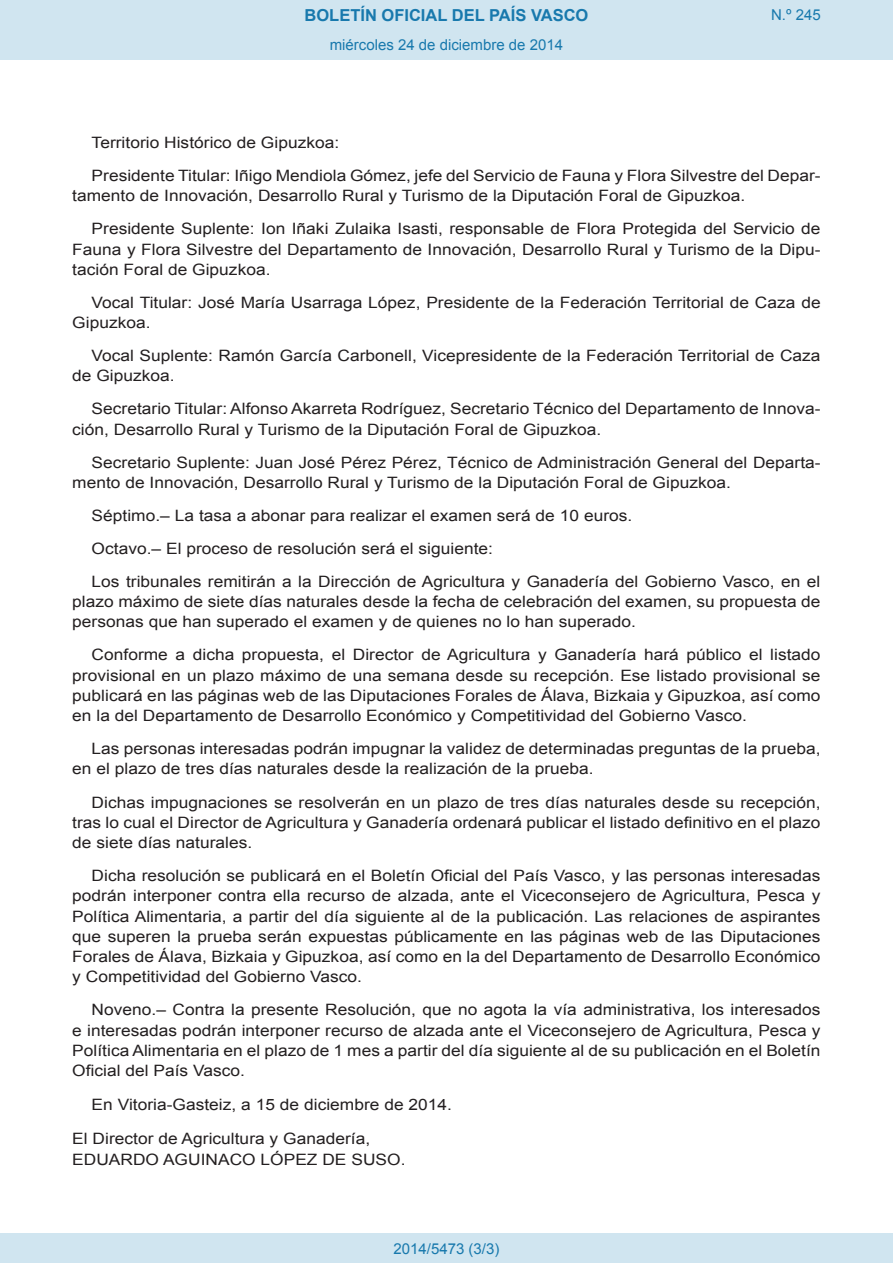
<style>
.page{position:relative;width:893px;height:1263px;background:#fff}
.page>*{position:absolute;margin:0;border:0;box-sizing:border-box;transform-origin:0 0}
.t1{font:700 16.5px "Arial";color:#1879ad}
.BOPVDetalle{font:15.6px/20.2px "Arial";color:#231f20;scale:1.11 1}
.BOPVFirmaLugFec{font:15.6px "Arial";color:#231f20;scale:1.11 1}
.BOPVFirmaPuesto{font:15.6px "Arial";color:#231f20;scale:1.11 1}
.BOPVFirmaNombre{font:15.6px "Arial";color:#231f20;scale:1.11 1}
.Paginacion_Centro{font:15px "Arial";color:#1879ad}
</style>
<div class="page">
<div style="left:0;top:0;width:893px;height:60px;background:#d0e5f0"></div>
<div style="left:0;top:1233px;width:893px;height:30px;background:#d0e5f0"></div>
<p class="t1" style="left:305px;top:4px;width:285px">BOLETÍN OFICIAL DEL PAÍS VASCO</p>
<p class="Paginacion_Centro" style="left:330px;top:35px;width:235px">miércoles 24 de diciembre de 2014</p>
<p class="Paginacion_Centro" style="left:771px;top:5px;width:51px">N.º 245</p>
<p class="BOPVDetalle" style="left:92px;top:133px;width:225px">Territorio Histórico de Gipuzkoa:</p>
<p class="BOPVDetalle" style="left:72px;top:166px;width:676px;text-indent:19px">Presidente Titular: Iñigo Mendiola Gómez, jefe del Servicio de Fauna y Flora Silvestre del Depar&shy;tamento de Innovación, Desarrollo Rural y Turismo de la Diputación Foral de Gipuzkoa.</p>
<p class="BOPVDetalle" style="left:72px;top:219px;width:676px;text-align:justify;text-indent:19px">Presidente Suplente: Ion Iñaki Zulaika Isasti, responsable de Flora Protegida del Servicio de Fauna y Flora Silvestre del Departamento de Innovación, Desarrollo Rural y Turismo de la Dipu&shy;tación Foral de Gipuzkoa.</p>
<p class="BOPVDetalle" style="left:72px;top:292px;width:676px;text-indent:19px">Vocal Titular: José María Usarraga López, Presidente de la Federación Territorial de Caza de<br>Gipuzkoa.</p>
<p class="BOPVDetalle" style="left:72px;top:346px;width:676px;text-indent:19px">Vocal Suplente: Ramón García Carbonell, Vicepresidente de la Federación Territorial de Caza de Gipuzkoa.</p>
<p class="BOPVDetalle" style="left:72px;top:399px;width:676px;text-indent:19px">Secretario Titular: Alfonso Akarreta Rodríguez, Secretario Técnico del Departamento de Innova&shy;ción, Desarrollo Rural y Turismo de la Diputación Foral de Gipuzkoa.</p>
<p class="BOPVDetalle" style="left:72px;top:452px;width:676px;text-indent:19px">Secretario Suplente: Juan José Pérez Pérez, Técnico de Administración General del Departa&shy;mento de Innovación, Desarrollo Rural y Turismo de la Diputación Foral de Gipuzkoa.</p>
<p class="BOPVDetalle" style="left:92px;top:505px;width:489px">Séptimo.– La tasa a abonar para realizar el examen será de 10 euros.</p>
<p class="BOPVDetalle" style="left:92px;top:538px;width:363px">Octavo.– El proceso de resolución será el siguiente:</p>
<p class="BOPVDetalle" style="left:72px;top:571px;width:676px;text-align:justify;text-indent:19px">Los tribunales remitirán a la Dirección de Agricultura y Ganadería del Gobierno Vasco, en el plazo máximo de siete días naturales desde la fecha de celebración del examen, su propuesta de personas que han superado el examen y de quienes no lo han superado.</p>
<p class="BOPVDetalle" style="left:72px;top:645px;width:676px;text-align:justify;text-indent:19px">Conforme a dicha propuesta, el Director de Agricultura y Ganadería hará público el listado provisional en un plazo máximo de una semana desde su recepción. Ese listado provisional se publicará en las páginas web de las Diputaciones Forales de Álava, Bizkaia y Gipuzkoa, así como en la del Departamento de Desarrollo Económico y Competitividad del Gobierno Vasco.</p>
<p class="BOPVDetalle" style="left:72px;top:739px;width:676px;text-indent:19px">Las personas interesadas podrán impugnar la validez de determinadas preguntas de la prueba, en el plazo de tres días naturales desde la realización de la prueba.</p>
<p class="BOPVDetalle" style="left:72px;top:792px;width:676px;text-align:justify;text-indent:19px">Dichas impugnaciones se resolverán en un plazo de tres días naturales desde su recepción, tras lo cual el Director de Agricultura y Ganadería ordenará publicar el listado definitivo en el plazo de siete días naturales.</p>
<p class="BOPVDetalle" style="left:72px;top:865px;width:676px;text-align:justify;text-indent:19px">Dicha resolución se publicará en el Boletín Oficial del País Vasco, y las personas interesadas podrán interponer contra ella recurso de alzada, ante el Viceconsejero de Agricultura, Pesca y Política Alimentaria, a partir del día siguiente al de la publicación. Las relaciones de aspirantes que superen la prueba serán expuestas públicamente en las páginas web de las Diputaciones Forales de Álava, Bizkaia y Gipuzkoa, así como en la del Departamento de Desarrollo Económico y Competitividad del Gobierno Vasco.</p>
<p class="BOPVDetalle" style="left:72px;top:1000px;width:676px;text-align:justify;text-indent:19px">Noveno.– Contra la presente Resolución, que no agota la vía administrativa, los interesados e interesadas podrán interponer recurso de alzada ante el Viceconsejero de Agricultura, Pesca y Política Alimentaria en el plazo de 1 mes a partir del día siguiente al de su publicación en el Boletín Oficial del País Vasco.</p>
<p class="BOPVFirmaLugFec" style="left:92px;top:1094px;width:326px">En Vitoria-Gasteiz, a 15 de diciembre de 2014.</p>
<p class="BOPVFirmaPuesto" style="left:72px;top:1128px;width:270px">El Director de Agricultura y Ganadería,</p>
<p class="BOPVFirmaNombre" style="left:72px;top:1149px;width:302px">EDUARDO AGUINACO LÓPEZ DE SUSO.</p>
<p class="Paginacion_Centro" style="left:393px;top:1238px;width:107px">2014/5473 (3/3)</p>
</div>
